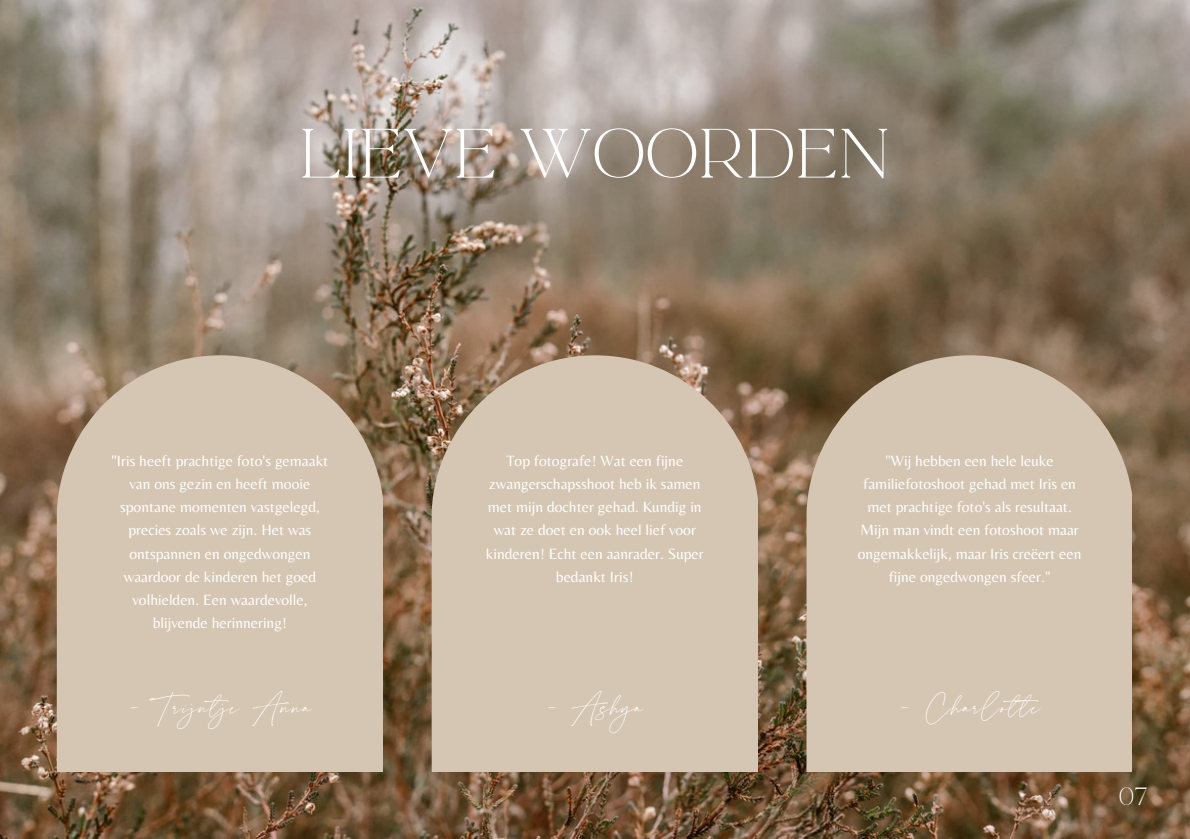
<style>
.page{position:relative;width:1190px;height:839px;background:#fff}
.page>*{position:absolute;margin:0;border:0;box-sizing:border-box;transform-origin:0 0}
.t1{font:61px "La Luxes Serif";color:#fff}
.t2{font:36.6px "La Luxes Script";letter-spacing:.05em;color:#fff}
.t3{font:21.8px "La Luxes Serif";color:#fff}
.t4{font:15.4px/23.2px "Belleza";color:#fff;text-align:center}
</style>
<div class="page">
<img style="left:0;top:0;width:1190px;height:838px">
<svg style="left:432px;top:355px;width:325px;height:416px;background:#cebeaa"></svg>
<svg style="left:806px;top:355px;width:326px;height:416px;background:#cbbda8"></svg>
<svg style="left:57px;top:355px;width:325px;height:416px;background:#cebfaa"></svg>
<h1 class="t1" style="left:299px;top:110px;width:593px">LIEVE WOORDEN</h1>
<p class="t4" style="left:111px;top:448px;width:218px">"Iris heeft prachtige foto's gemaakt van ons gezin en heeft mooie spontane momenten vastgelegd, precies zoals we zijn. Het was ontspannen en ongedwongen waardoor de kinderen het goed volhielden. Een waardevolle, blijvende herinnering!</p>
<h2 class="t2" style="left:128px;top:685px;width:184px">- Trijntje Anna</h2>
<p class="t4" style="left:486px;top:448px;width:219px">Top fotografe! Wat een fijne zwangerschapsshoot heb ik samen met mijn dochter gehad. Kundig in wat ze doet en ook heel lief voor kinderen! Echt een aanrader. Super bedankt Iris!</p>
<h2 class="t2" style="left:546px;top:685px;width:98px">- Ashya</h2>
<p class="t4" style="left:858px;top:448px;width:225px">"Wij hebben een hele leuke familiefotoshoot gehad met Iris en met prachtige foto's als resultaat.<br>Mijn man vindt een fotoshoot maar ongemakkelijk, maar Iris creëert een fijne ongedwongen sfeer."</p>
<h2 class="t2" style="left:899px;top:685px;width:143px">- Charlot e</h2>
<h3 class="t3" style="left:1119px;top:780px;width:30px">07</h3>
</div>
